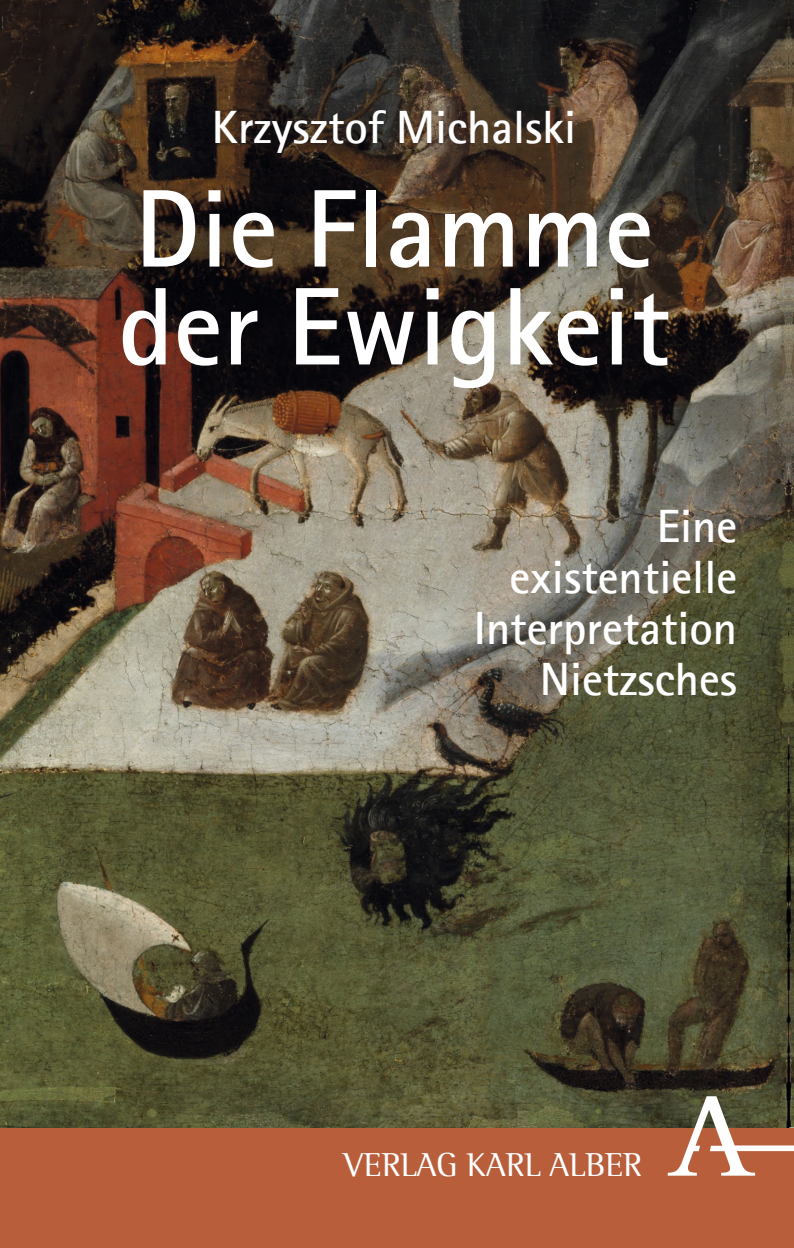
<style>
.page{position:relative;width:794px;height:1248px;background:#fff}
.page>*{position:absolute;margin:0;border:0;box-sizing:border-box;transform-origin:0 0}
.t1{font:700 110.6px/97.8px "Rotis Sans Serif";color:#fff}
.t2{font:89.2px "alber";color:#fff}
.t3{font:700 46.8px/51px "Rotis Sans Serif";color:#fff;text-align:right}
.t4{font:34px "Rotis Semi Serif";color:#fff}
</style>
<div class="page">
<div style="left:0;top:0;width:794px;height:1247px;background:#b85e3b"></div>
<img style="left:0;top:0;width:794px;height:1127px">
<p class="t3" style="left:212px;top:101px;width:366px">Krzysztof Michalski</p>
<h1 class="t1" style="left:118px;top:178px;width:553px">Die Flamme der Ewigkeit</h1>
<p class="t3" style="left:474px;top:500px;width:265px">Eine existentielle<br>Interpretation<br>Nietzsches</p>
<p class="t4" style="left:344px;top:1144px;width:300px">VERLAG KARL ALBER</p>
<h2 class="t2" style="left:668px;top:1092px;width:180px">B</h2>
</div>
